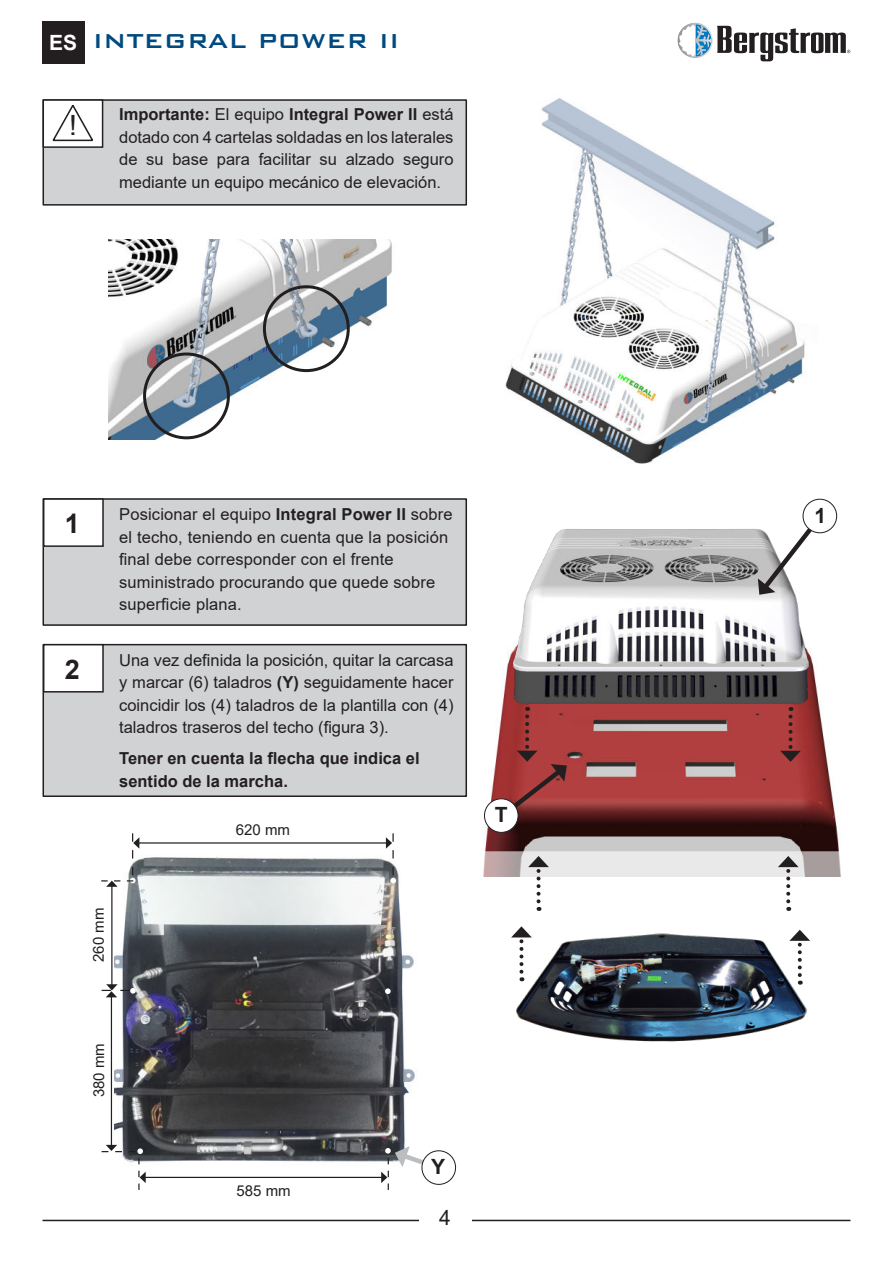
<style>
.page{position:relative;width:893px;height:1263px;background:#fff}
.page>*{position:absolute;margin:0;border:0;box-sizing:border-box;transform-origin:0 0}
.t1{font:27.9px "Arial";color:#231f20}
.t2{font:500 27px "Bank Gothic BT";color:#004a7f}
.t3{font:700 27px "Arial";color:#231f20}
.t4{font:700 21px "Arial";color:#231f20}
.t5{font:21px "Arial";color:#231f20}
.t6{font:16.5px/22.5px "Arial";letter-spacing:.01em;color:#231f20;text-align:justify}
.t7{font:700 16.5px/22.5px "Arial";color:#231f20}
.t8{font:15px "Arial";color:#231f20}
.s1{font-family:"Arial";font-weight:700;font-size:21px;color:#fff}
.s2{font-weight:700}
</style>
<div class="page">
<svg style="left:677px;top:23px;width:36px;height:35px"></svg>
<svg style="left:679px;top:24px;width:171px;height:37px"></svg>
<hr style="left:43px;top:1220px;width:807px;height:1px;background:#231f20">
<div style="left:419px;top:1209px;width:52px;height:22px;background:#fff"></div>
<div style="left:43px;top:21px;width:42px;height:43px;background:#231f20"></div>
<img style="left:516px;top:901px;width:292px;height:141px">
<img style="left:457px;top:643px;width:384px;height:233px">
<img style="left:505px;top:499px;width:313px;height:214px">
<svg style="left:780px;top:707px;width:21px;height:55px"></svg>
<svg style="left:511px;top:926px;width:21px;height:55px"></svg>
<svg style="left:789px;top:930px;width:21px;height:45px"></svg>
<svg style="left:778px;top:856px;width:21px;height:45px"></svg>
<svg style="left:528px;top:856px;width:21px;height:45px"></svg>
<svg style="left:758px;top:505px;width:72px;height:90px"></svg>
<svg style="left:496px;top:707px;width:71px;height:115px"></svg>
<div style="left:803px;top:499px;width:34px;height:34px;background:#fff;border-radius:50%"></div>
<div style="left:802px;top:499px;width:35px;height:34px;border:1px solid #231f20;border-radius:50%"></div>
<div style="left:484px;top:799px;width:34px;height:33px;background:#fff;border-radius:50%"></div>
<div style="left:484px;top:798px;width:35px;height:35px;border:1px solid #231f20;border-radius:50%"></div>
<div style="left:43px;top:499px;width:423px;height:126px;background:#d1d2d4"></div>
<div style="left:43px;top:498px;width:424px;height:128px;border:2px solid #231f20"></div>
<div style="left:43px;top:645px;width:423px;height:151px;background:#d1d2d4"></div>
<div style="left:43px;top:644px;width:424px;height:153px;border:2px solid #231f20"></div>
<div style="left:44px;top:499px;width:59px;height:47px;background:#fff"></div>
<div style="left:43px;top:498px;width:61px;height:49px;border:2px solid #231f20"></div>
<div style="left:44px;top:645px;width:59px;height:47px;background:#fff"></div>
<div style="left:43px;top:644px;width:61px;height:48px;border:2px solid #231f20"></div>
<img style="left:114px;top:839px;width:301px;height:323px">
<svg style="left:385px;top:988px;width:6px;height:6px"></svg>
<hr style="left:145px;top:1177px;width:237px;height:1px;background:#231f20">
<hr style="left:139px;top:842px;width:248px;height:1px;background:#231f20">
<svg style="left:384px;top:833px;width:12px;height:65px"></svg>
<hr style="left:111px;top:886px;width:1px;height:99px;background:#231f20">
<svg style="left:101px;top:833px;width:38px;height:54px"></svg>
<hr style="left:111px;top:996px;width:1px;height:149px;background:#231f20">
<svg style="left:102px;top:1145px;width:44px;height:45px"></svg>
<svg style="left:102px;top:984px;width:34px;height:13px"></svg>
<svg style="left:381px;top:1146px;width:69px;height:44px"></svg>
<div style="left:422px;top:1151px;width:34px;height:33px;background:#fff;border-radius:50%"></div>
<div style="left:421px;top:1150px;width:35px;height:35px;border:1px solid #231f20;border-radius:50%"></div>
<div style="left:43px;top:100px;width:423px;height:105px;background:#d1d2d4"></div>
<div style="left:43px;top:99px;width:424px;height:107px;border:2px solid #231f20"></div>
<div style="left:43px;top:100px;width:60px;height:47px;background:#fff"></div>
<div style="left:43px;top:99px;width:60px;height:49px;border:2px solid #231f20"></div>
<svg style="left:52px;top:105px;width:41px;height:37px"></svg>
<img style="left:505px;top:98px;width:300px;height:366px">
<img style="left:108px;top:239px;width:284px;height:201px">
<div style="left:143px;top:352px;width:87px;height:87px;border:3px solid #231f20;border-radius:50%"></div>
<div style="left:263px;top:285px;width:87px;height:87px;border:3px solid #231f20;border-radius:50%"></div>
<h2 class="t2" style="left:49px;top:29px;width:352px"><span class="s1">ES</span> INTEGRAL POWER II</h2>
<h1 class="t1" style="left:69px;top:109px;width:9px">!</h1>
<p class="t6" style="left:119px;top:105px;width:336px"><span class="s2">Importante:</span> El equipo <span class="s2">Integral Power II</span> está dotado con 4 cartelas soldadas en los laterales de su base para facilitar su alzado seguro mediante un equipo mecánico de elevación.</p>
<h2 class="t3" style="left:65px;top:513px;width:17px">1</h2>
<h2 class="t3" style="left:65px;top:659px;width:17px">2</h2>
<p class="t6" style="left:119px;top:505px;width:335px;text-align:left">Posicionar el equipo <span class="s2">Integral Power II</span> sobre el techo, teniendo en cuenta que la posición final debe corresponder con el frente suministrado procurando que quede sobre superficie plana.</p>
<p class="t6" style="left:119px;top:649px;width:336px">Una vez definida la posición, quitar la carcasa y marcar (6) taladros <span class="s2">(Y)</span> seguidamente hacer coincidir los (4) taladros de la plantilla con (4) taladros traseros del techo (figura 3).</p>
<p class="t7" style="left:119px;top:748px;width:302px">Tener en cuenta la flecha que indica el sentido de la marcha.</p>
<p class="t8" style="left:236px;top:823px;width:56px">620 mm</p>
<p class="t8" style="left:93px;top:962px;width:56px;rotate:-90deg">260 mm</p>
<p class="t8" style="left:93px;top:1097px;width:56px;rotate:-90deg">380 mm</p>
<p class="t8" style="left:237px;top:1185px;width:56px">585 mm</p>
<p class="t4" style="left:431px;top:1159px;width:16px">Y</p>
<p class="t5" style="left:439px;top:1209px;width:13px">4</p>
<p class="t4" style="left:495px;top:807px;width:14px">T</p>
<p class="t4" style="left:814px;top:507px;width:13px">1</p>
</div>
